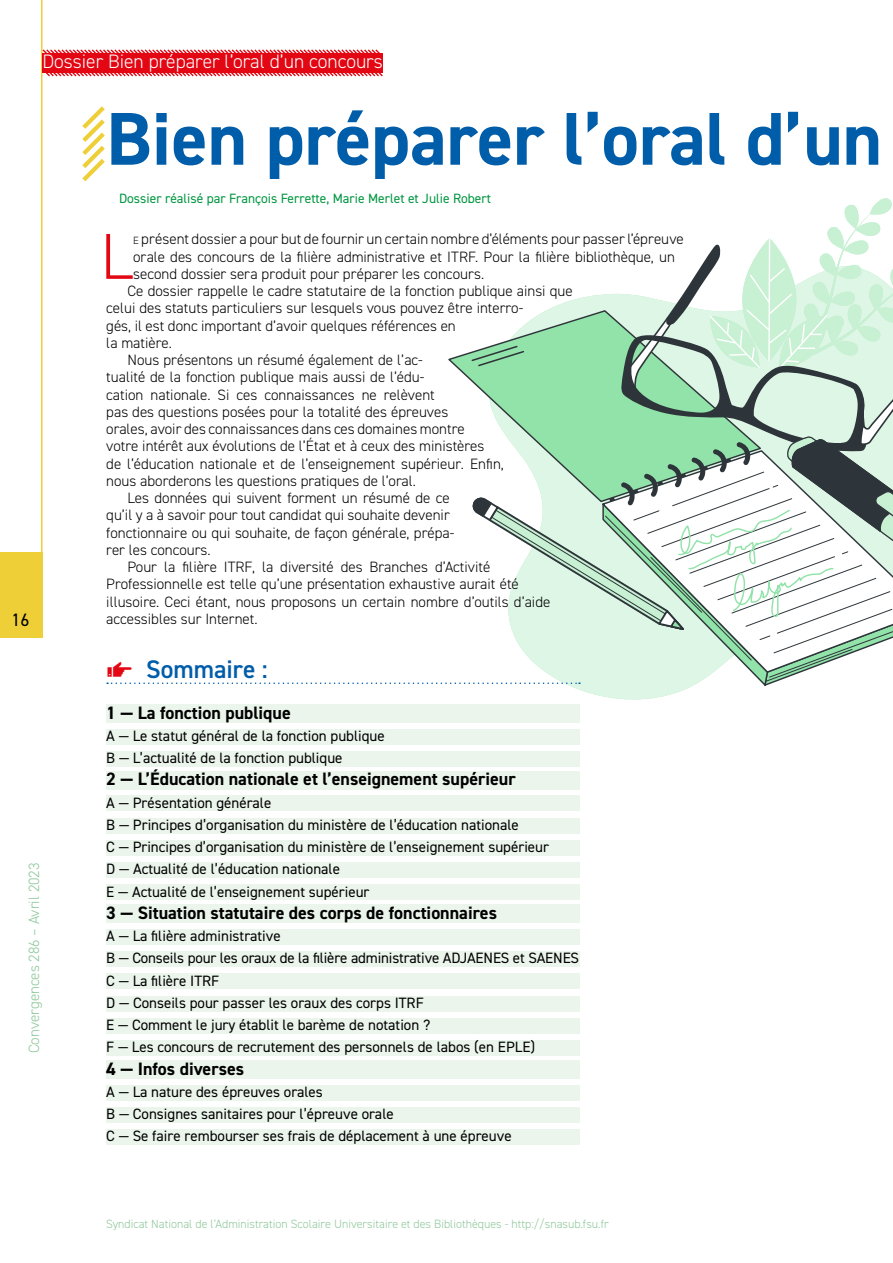
<style>
.page{position:relative;width:893px;height:1263px;background:#fff}
.page>*{position:absolute;margin:0;border:0;box-sizing:border-box;transform-origin:0 0}
.t1{font:700 75px "DIN2014";color:#005da9}
.t2{font:300 64.95px "DIN2014";color:#e30613}
.t3{font:600 25.5px "DIN2014";color:#005da9}
.t4{font:300 19.5px "DIN2014";color:#fff}
.t5{font:700 18px "DIN2014";color:#000}
.t6{font:18px "DIN2014";color:#000}
.t7{font:300 15px "DIN2014";color:#000}
.t8{font:15px/22.2px "DIN2014";color:#000}
.t9{font:300 15px "DIN2014";color:#8ec89a}
.t10{font:13.5px "DIN2014";color:#009641}
.t11{font:300 12px "DIN2014";color:#8ec89a}
.s1{font-size:10.5px}
.s2{color:#e30613}
</style>
<div class="page">
<div style="left:0;top:553px;width:43px;height:85px;background:#eecf37"></div>
<hr style="left:41px;top:0;width:2px;height:553px;background:#eecf37">
<div style="left:43px;top:53px;width:340px;height:20px;background:#e30613"></div>
<svg style="left:42px;top:67px;width:341px;height:11px"></svg>
<svg style="left:42px;top:48px;width:338px;height:10px"></svg>
<svg style="left:575px;top:688px;width:113px;height:12px"></svg>
<svg style="left:82px;top:106px;width:23px;height:76px"></svg>
<svg style="left:107px;top:198px;width:786px;height:490px"></svg>
<div style="left:106px;top:704px;width:474px;height:18px;background:#ebf5ec"></div>
<div style="left:106px;top:729px;width:474px;height:15px;background:#ebf5ec"></div>
<div style="left:106px;top:751px;width:474px;height:16px;background:#ebf5ec"></div>
<div style="left:106px;top:771px;width:474px;height:18px;background:#ebf5ec"></div>
<div style="left:106px;top:796px;width:474px;height:15px;background:#ebf5ec"></div>
<div style="left:106px;top:818px;width:474px;height:15px;background:#ebf5ec"></div>
<div style="left:106px;top:840px;width:474px;height:15px;background:#ebf5ec"></div>
<div style="left:106px;top:862px;width:474px;height:15px;background:#ebf5ec"></div>
<div style="left:106px;top:885px;width:474px;height:15px;background:#ebf5ec"></div>
<div style="left:106px;top:905px;width:474px;height:18px;background:#ebf5ec"></div>
<div style="left:106px;top:929px;width:474px;height:15px;background:#ebf5ec"></div>
<div style="left:106px;top:952px;width:474px;height:15px;background:#ebf5ec"></div>
<div style="left:106px;top:974px;width:474px;height:15px;background:#ebf5ec"></div>
<div style="left:106px;top:996px;width:474px;height:15px;background:#ebf5ec"></div>
<div style="left:106px;top:1018px;width:474px;height:15px;background:#ebf5ec"></div>
<div style="left:106px;top:1041px;width:474px;height:15px;background:#ebf5ec"></div>
<div style="left:106px;top:1060px;width:474px;height:18px;background:#ebf5ec"></div>
<div style="left:106px;top:1085px;width:474px;height:15px;background:#ebf5ec"></div>
<div style="left:106px;top:1107px;width:474px;height:15px;background:#ebf5ec"></div>
<div style="left:106px;top:1130px;width:474px;height:15px;background:#ebf5ec"></div>
<h3 class="t4" style="left:43px;top:50px;width:342px">Dossier Bien préparer l’oral d’un concours</h3>
<h1 class="t1" style="left:106px;top:89px;width:777px">Bien préparer l’oral d’un</h1>
<p class="t6" style="left:11px;top:609px;width:19px">16</p>
<p class="t9" style="left:25px;top:1053px;width:192px;rotate:-90deg">Convergences 286 – Avril 2023</p>
<p class="t10" style="left:119px;top:190px;width:373px">Dossier réalisé par François Ferrette, Marie Merlet et Julie Robert</p>
<h2 class="t2" style="left:100px;top:217px;width:34px">L</h2>
<p class="t7" style="left:133px;top:230px;width:552px"><span class="s1">e</span> présent dossier a pour but de fournir un certain nombre d’éléments pour passer l’épreuve</p>
<p class="t7" style="left:133px;top:247px;width:543px">orale des concours de la filière administrative et ITRF. Pour la filière bibliothèque, un</p>
<p class="t7" style="left:133px;top:265px;width:353px">second dossier sera produit pour préparer les concours.</p>
<p class="t7" style="left:128px;top:282px;width:447px">Ce dossier rappelle le cadre statutaire de la fonction publique ainsi que</p>
<p class="t7" style="left:106px;top:299px;width:419px">celui des statuts particuliers sur lesquels vous pouvez être interro-</p>
<p class="t7" style="left:106px;top:316px;width:351px">gés, il est donc important d’avoir quelques références en</p>
<p class="t7" style="left:106px;top:334px;width:67px">la matière.</p>
<p class="t7" style="left:128px;top:351px;width:297px">Nous présentons un résumé également de l’ac-</p>
<p class="t7" style="left:106px;top:368px;width:320px">tualité de la fonction publique mais aussi de l’édu-</p>
<p class="t7" style="left:106px;top:385px;width:330px">cation nationale. Si ces connaissances ne relèvent</p>
<p class="t7" style="left:106px;top:403px;width:343px">pas des questions posées pour la totalité des épreuves</p>
<p class="t7" style="left:106px;top:420px;width:360px">orales, avoir des connaissances dans ces domaines montre</p>
<p class="t7" style="left:106px;top:437px;width:380px">votre intérêt aux évolutions de l’État et à ceux des ministères</p>
<p class="t7" style="left:106px;top:454px;width:399px">de l’éducation nationale et de l’enseignement supérieur. Enfin,</p>
<p class="t7" style="left:106px;top:472px;width:311px">nous aborderons les questions pratiques de l’oral.</p>
<p class="t7" style="left:128px;top:489px;width:324px">Les données qui suivent forment un résumé de ce</p>
<p class="t7" style="left:106px;top:506px;width:345px">qu’il y a à savoir pour tout candidat qui souhaite devenir</p>
<p class="t7" style="left:106px;top:523px;width:350px">fonctionnaire ou qui souhaite, de façon générale, prépa-</p>
<p class="t7" style="left:106px;top:541px;width:106px">rer les concours.</p>
<p class="t7" style="left:128px;top:558px;width:364px">Pour la filière ITRF, la diversité des Branches d’Activité</p>
<p class="t7" style="left:106px;top:575px;width:414px">Professionnelle est telle qu’une présentation exhaustive aurait été</p>
<p class="t7" style="left:106px;top:592px;width:446px">illusoire. Ceci étant, nous proposons un certain nombre d’outils d’aide</p>
<p class="t7" style="left:106px;top:610px;width:153px">accessibles sur Internet.</p>
<h3 class="t3" style="left:106px;top:652px;width:163px"><span class="s2">☞</span> Sommaire :</h3>
<p class="t5" style="left:106px;top:700px;width:186px">1 — La fonction publique</p>
<p class="t8" style="left:106px;top:724px;width:280px">A — Le statut général de la fonction publique<br>B — L’actualité de la fonction publique</p>
<p class="t5" style="left:106px;top:767px;width:411px">2 — L’Éducation nationale et l’enseignement supérieur</p>
<p class="t8" style="left:106px;top:791px;width:444px">A — Présentation générale<br>B — Principes d’organisation du ministère de l’éducation nationale<br>C — Principes d’organisation du ministère de l’enseignement supérieur D — Actualité de l’éducation nationale<br>E — Actualité de l’enseignement supérieur</p>
<p class="t5" style="left:106px;top:901px;width:392px">3 — Situation statutaire des corps de fonctionnaires</p>
<p class="t8" style="left:106px;top:924px;width:474px">A — La filière administrative<br>B — Conseils pour les oraux de la filière administrative ADJAENES et SAENES C — La filière ITRF<br>D — Conseils pour passer les oraux des corps ITRF<br>E — Comment le jury établit le barème de notation ?<br>F — Les concours de recrutement des personnels de labos (en EPLE)</p>
<p class="t5" style="left:106px;top:1056px;width:139px">4 — Infos diverses</p>
<p class="t8" style="left:106px;top:1080px;width:407px">A — La nature des épreuves orales<br>B — Consignes sanitaires pour l’épreuve orale<br>C — Se faire rembourser ses frais de déplacement à une épreuve</p>
<p class="t11" style="left:106px;top:1216px;width:504px">Syndicat National de l’Administration Scolaire Universitaire et des Bibliothèques - http://snasub.fsu.fr</p>
</div>
